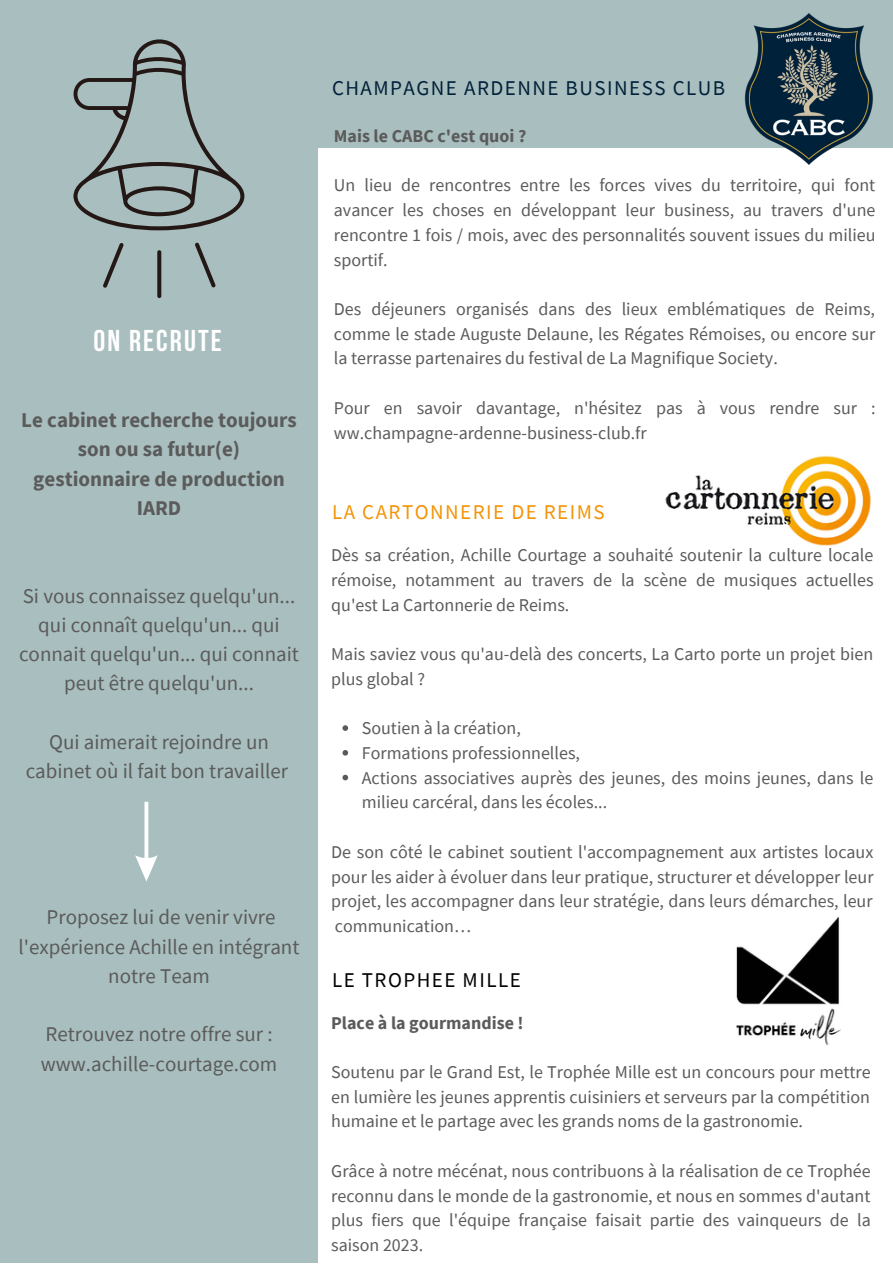
<style>
.page{position:relative;width:893px;height:1264px;background:#fff}
.page>*{position:absolute;margin:0;border:0;box-sizing:border-box;transform-origin:0 0}
.t1{font:700 30px "Bebas Neue";letter-spacing:.07em;color:#fff}
.t2{font:21px/29.2px "Source Sans Pro";color:#5b5b5b;text-align:center}
.t3{font:700 21px/29.2px "Source Sans Pro";color:#5b5b5b;text-align:center}
.t4{font:21px "Source Sans Pro";letter-spacing:.07em;color:#01213a}
.t5{font:21px "Source Sans Pro";letter-spacing:.07em;color:#f39406}
.t6{font:21px "Source Sans Pro";letter-spacing:.07em;color:#010101}
.t7{font:18px/24.8px "Source Sans Pro";color:#5b5b5b;text-align:justify}
.t8{font:700 18px "Source Sans Pro";color:#5b5b5b}
</style>
<div class="page">
<div style="left:0;top:0;width:892px;height:148px;background:#a9bebe"></div>
<div style="left:0;top:31px;width:317px;height:1231px;background:#a9bebe"></div>
<img style="left:744px;top:13px;width:129px;height:152px">
<img style="left:665px;top:455px;width:206px;height:91px">
<svg style="left:135px;top:801px;width:23px;height:80px"></svg>
<img style="left:736px;top:916px;width:105px;height:129px">
<svg style="left:73px;top:39px;width:171px;height:191px"></svg>
<svg style="left:157px;top:250px;width:4px;height:48px"></svg>
<svg style="left:195px;top:242px;width:21px;height:46px"></svg>
<svg style="left:103px;top:243px;width:21px;height:45px"></svg>
<svg style="left:342px;top:725px;width:6px;height:6px"></svg>
<svg style="left:342px;top:750px;width:6px;height:5px"></svg>
<svg style="left:342px;top:774px;width:6px;height:6px"></svg>
<p class="t1" style="left:93px;top:328px;width:130px">ON RECRUTE</p>
<p class="t3" style="left:21px;top:405px;width:277px">Le cabinet recherche toujours son ou sa futur(e) gestionnaire de production<br>IARD</p>
<p class="t2" style="left:19px;top:580px;width:281px">Si vous connaissez quelqu'un... qui connaît quelqu'un... qui connait quelqu'un... qui connait peut être quelqu'un...</p>
<p class="t2" style="left:26px;top:726px;width:264px">Qui aimerait rejoindre un cabinet où il fait bon travailler</p>
<p class="t2" style="left:19px;top:902px;width:282px">Proposez lui de venir vivre l'expérience Achille en intégrant notre Team</p>
<p class="t2" style="left:45px;top:1019px;width:228px">Retrouvez notre offre sur :</p>
<p class="t2" style="left:41px;top:1048px;width:238px">www.achille-courtage.com</p>
<p class="t4" style="left:332px;top:74px;width:394px">CHAMPAGNE ARDENNE BUSINESS CLUB</p>
<p class="t8" style="left:334px;top:124px;width:194px">Mais le CABC c'est quoi ?</p>
<p class="t7" style="left:334px;top:172px;width:543px">Un lieu de rencontres entre les forces vives du territoire, qui font avancer les choses en développant leur business, au travers d'une rencontre 1 fois / mois, avec des personnalités souvent issues du milieu sportif.</p>
<p class="t7" style="left:334px;top:296px;width:543px">Des déjeuners organisés dans des lieux emblématiques de Reims, comme le stade Auguste Delaune, les Régates Rémoises, ou encore sur la terrasse partenaires du festival de La Magnifique Society.</p>
<p class="t7" style="left:334px;top:395px;width:543px">Pour en savoir davantage, n'hésitez pas à vous rendre sur : ww.champagne-ardenne-business-club.fr</p>
<p class="t5" style="left:332px;top:498px;width:274px">LA CARTONNERIE DE REIMS</p>
<p class="t7" style="left:331px;top:542px;width:544px">Dès sa création, Achille Courtage a souhaité soutenir la culture locale rémoise, notamment au travers de la scène de musiques actuelles qu'est La Cartonnerie de Reims.</p>
<p class="t7" style="left:331px;top:641px;width:543px">Mais saviez vous qu'au-delà des concerts, La Carto porte un projet bien plus global ?</p>
<p class="t7" style="left:362px;top:715px;width:160px">Soutien à la création,</p>
<p class="t7" style="left:362px;top:740px;width:220px">Formations professionnelles,</p>
<p class="t7" style="left:362px;top:765px;width:513px">Actions associatives auprès des jeunes, des moins jeunes, dans le milieu carcéral, dans les écoles...</p>
<p class="t7" style="left:331px;top:839px;width:544px">De son côté le cabinet soutient l'accompagnement aux artistes locaux pour les aider à évoluer dans leur pratique, structurer et développer leur projet, les accompagner dans leur stratégie, dans leurs démarches, leur communication…</p>
<p class="t6" style="left:332px;top:965px;width:190px">LE TROPHEE MILLE</p>
<p class="t8" style="left:331px;top:1010px;width:194px">Place à la gourmandise !</p>
<p class="t7" style="left:331px;top:1059px;width:541px">Soutenu par le Grand Est, le Trophée Mille est un concours pour mettre en lumière les jeunes apprentis cuisiniers et serveurs par la compétition humaine et le partage avec les grands noms de la gastronomie.</p>
<p class="t7" style="left:331px;top:1158px;width:541px">Grâce à notre mécénat, nous contribuons à la réalisation de ce Trophée reconnu dans le monde de la gastronomie, et nous en sommes d'autant plus fiers que l'équipe française faisait partie des vainqueurs de la saison 2023.</p>
</div>
